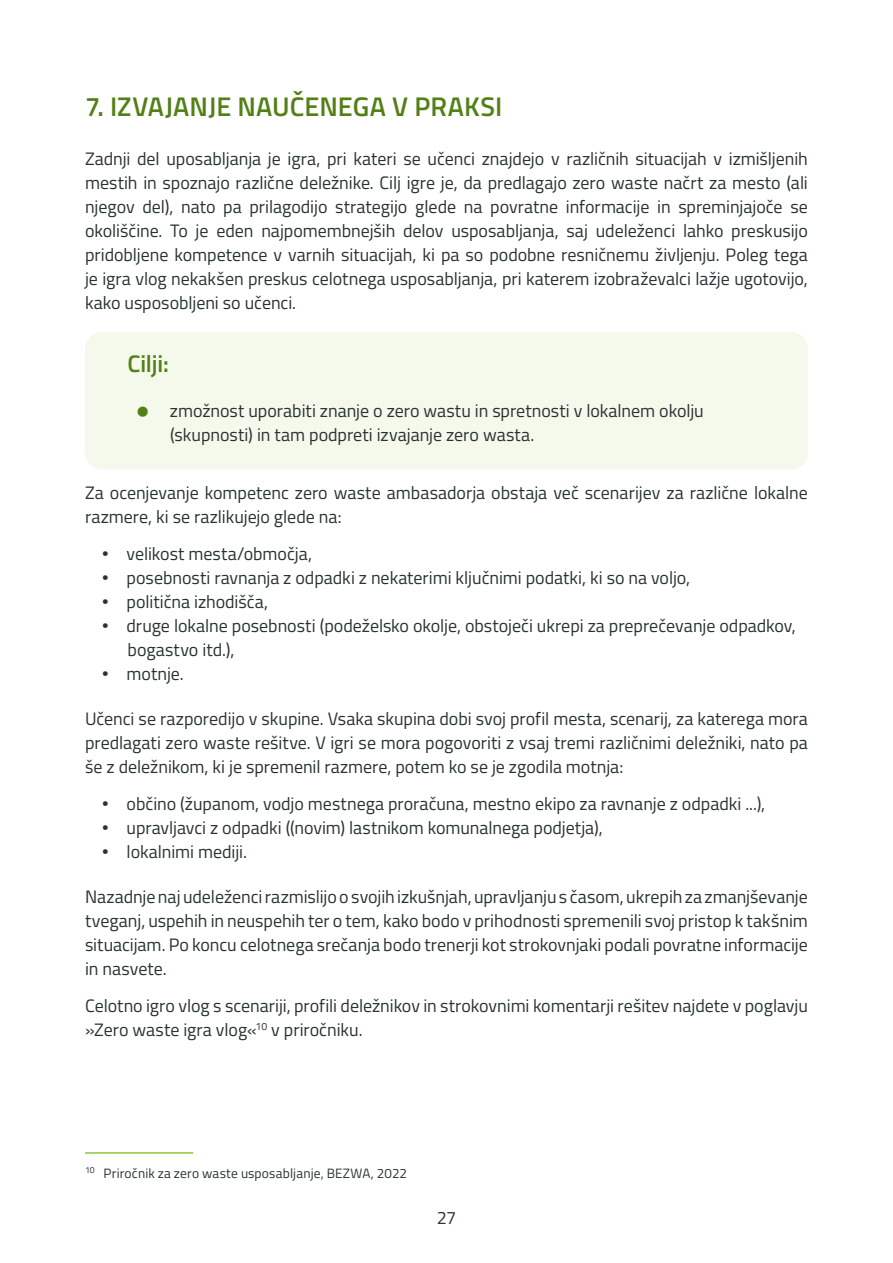
<style>
.page{position:relative;width:893px;height:1263px;background:#fff}
.page>*{position:absolute;margin:0;border:0;box-sizing:border-box;transform-origin:0 0}
.H2__cotc{font:600 27px "Titillium Web";letter-spacing:.005em;color:#538016}
.H4_objective{font:600 24px "Titillium Web";letter-spacing:-.01em;color:#538016}
.Body{font:18px/24px "Titillium Web";letter-spacing:-.005em;color:#293333}
.Footnote_tekst{font:13.5px "Titillium Web";letter-spacing:.01em;color:#293333}
.s1{font-family:"Montserrat";font-weight:900}
</style>
<div class="page">
<div style="left:85px;top:332px;width:723px;height:52px;background:#f4f9ec"></div>
<div style="left:85px;top:384px;width:723px;height:85px;background:#f4f9ec"></div>
<hr style="left:85px;top:1152px;width:108px;height:2px;background:#8dc63f">
<p class="H2__cotc" style="left:85px;top:86px;width:419px">7. IZVAJANJE NAUČENEGA V PRAKSI</p>
<p class="Body" style="left:85px;top:146px;width:724px;text-align:justify">Zadnji del uposabljanja je igra, pri kateri se učenci znajdejo v različnih situacijah v izmišljenih mestih in spoznajo različne deležnike. Cilj igre je, da predlagajo zero waste načrt za mesto (ali njegov del), nato pa prilagodijo strategijo glede na povratne informacije in spreminjajoče se okoliščine. To je eden najpomembnejših delov usposabljanja, saj udeleženci lahko preskusijo pridobljene kompetence v varnih situacijah, ki pa so podobne resničnemu življenju. Poleg tega je igra vlog nekakšen preskus celotnega usposabljanja, pri katerem izobraževalci lažje ugotovijo, kako usposobljeni so učenci.</p>
<p class="H4_objective" style="left:128px;top:346px;width:43px">Cilji:</p>
<p class="Body" style="left:170px;top:398px;width:535px">zmožnost uporabiti znanje o zero wastu in spretnosti v lokalnem okolju (skupnosti) in tam podpreti izvajanje zero wasta.</p>
<p class="Body" style="left:85px;top:480px;width:724px">Za ocenjevanje kompetenc zero waste ambasadorja obstaja več scenarijev za različne lokalne razmere, ki se razlikujejo glede na:</p>
<p class="Body" style="left:102px;top:541px;width:212px"><span class="s1">∙</span> velikost mesta/območja,</p>
<p class="Body" style="left:102px;top:565px;width:590px"><span class="s1">∙</span> posebnosti ravnanja z odpadki z nekaterimi ključnimi podatki, ki so na voljo,</p>
<p class="Body" style="left:102px;top:589px;width:168px"><span class="s1">∙</span> politična izhodišča,</p>
<p class="Body" style="left:128px;top:613px;width:670px;text-indent:-26px"><span class="s1">∙</span> druge lokalne posebnosti (podeželsko okolje, obstoječi ukrepi za preprečevanje odpadkov, bogastvo itd.),</p>
<p class="Body" style="left:102px;top:661px;width:83px"><span class="s1">∙</span> motnje.</p>
<p class="Body" style="left:85px;top:706px;width:724px;text-align:justify">Učenci se razporedijo v skupine. Vsaka skupina dobi svoj profil mesta, scenarij, za katerega mora predlagati zero waste rešitve. V igri se mora pogovoriti z vsaj tremi različnimi deležniki, nato pa še z deležnikom, ki je spremenil razmere, potem ko se je zgodila motnja:</p>
<p class="Body" style="left:102px;top:791px;width:665px"><span class="s1">∙</span> občino (županom, vodjo mestnega proračuna, mestno ekipo za ravnanje z odpadki ...),</p>
<p class="Body" style="left:102px;top:815px;width:502px"><span class="s1">∙</span> upravljavci z odpadki ((novim) lastnikom komunalnega podjetja),</p>
<p class="Body" style="left:102px;top:839px;width:146px"><span class="s1">∙</span> lokalnimi mediji.</p>
<p class="Body" style="left:85px;top:884px;width:724px;text-align:justify">Nazadnje naj udeleženci razmislijo o svojih izkušnjah, upravljanju s časom, ukrepih za zmanjševanje tveganj, uspehih in neuspehih ter o tem, kako bodo v prihodnosti spremenili svoj pristop k takšnim situacijam. Po koncu celotnega srečanja bodo trenerji kot strokovnjaki podali povratne informacije in nasvete.</p>
<p class="Body" style="left:85px;top:993px;width:724px">Celotno igro vlog s scenariji, profili deležnikov in strokovnimi komentarji rešitev najdete v poglavju »Zero waste igra vlog«<sup>10</sup> v priročniku.</p>
<p class="Footnote_tekst" style="left:85px;top:1163px;width:324px"><sup>10</sup> Priročnik za zero waste usposabljanje, BEZWA, 2022</p>
<p class="Body" style="left:437px;top:1205px;width:21px">27</p>
</div>
